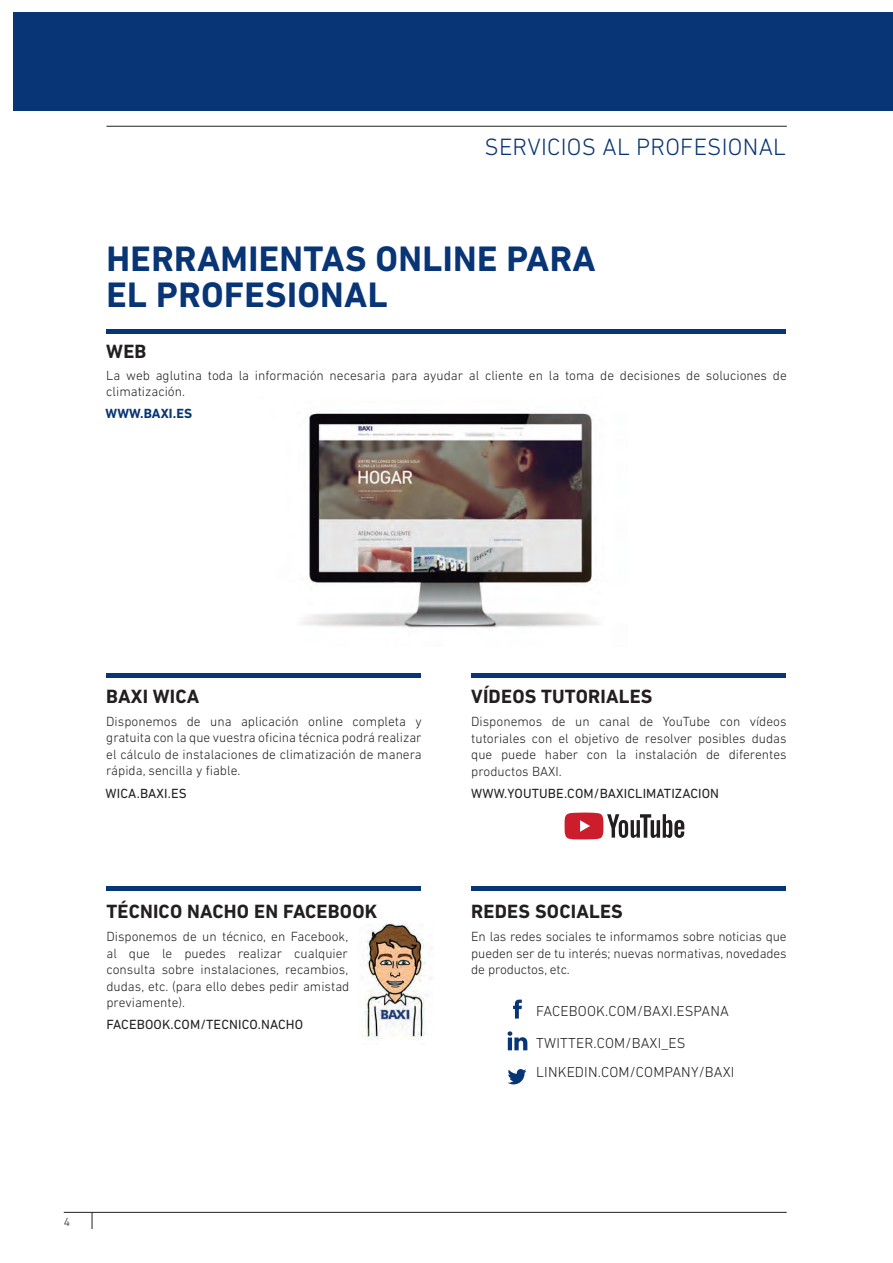
<style>
.page{position:relative;width:893px;height:1263px;background:#fff}
.page>*{position:absolute;margin:0;border:0;box-sizing:border-box;transform-origin:0 0}
.t1{font:700 36px "DIN Next LT Pro";letter-spacing:.01em;color:#083575}
.t2{font:300 24px "DIN Next LT Pro";letter-spacing:.01em;color:#083575}
.t3{font:700 19.5px "DIN Next LT Pro";letter-spacing:.01em;color:#231f20}
.t4{font:300 14.7px "DIN Next LT Pro";letter-spacing:.01em;color:#231f20}
.t5{font:300 13.5px/16.5px "DIN Next LT Pro";color:#231f20;text-align:justify}
.t6{font:13.5px "DIN Next LT Pro";letter-spacing:.01em;color:#231f20}
.t7{font:700 13.5px "DIN Next LT Pro";letter-spacing:.01em;color:#083575}
.t8{font:300 12px "DIN Next LT Pro";color:#231f20}
</style>
<div class="page">
<hr style="left:64px;top:1212px;width:723px;height:1px;background:#231f20">
<svg style="left:92px;top:1212px;width:1px;height:17px"></svg>
<hr style="left:106px;top:126px;width:681px;height:1px;background:#231f20">
<div style="left:13px;top:12px;width:880px;height:98px;background:#083575"></div>
<img style="left:365px;top:923px;width:67px;height:117px">
<div style="left:106px;top:329px;width:680px;height:5px;background:#083575"></div>
<hr style="left:106px;top:674px;width:315px;height:4px;background:#083575">
<div style="left:471px;top:886px;width:315px;height:5px;background:#083575"></div>
<hr style="left:471px;top:674px;width:315px;height:4px;background:#083575">
<div style="left:106px;top:886px;width:315px;height:5px;background:#083575"></div>
<img style="left:301px;top:413px;width:298px;height:215px">
<svg style="left:508px;top:1069px;width:18px;height:15px"></svg>
<svg style="left:513px;top:999px;width:9px;height:19px"></svg>
<svg style="left:508px;top:1031px;width:19px;height:19px"></svg>
<svg style="left:564px;top:812px;width:120px;height:27px"></svg>
<p class="t2" style="left:484px;top:133px;width:303px">SERVICIOS AL PROFESIONAL</p>
<p class="t1" style="left:107px;top:238px;width:491px">HERRAMIENTAS ONLINE PARA</p>
<p class="t1" style="left:107px;top:273px;width:282px">EL PROFESIONAL</p>
<p class="t3" style="left:106px;top:339px;width:42px">WEB</p>
<p class="t5" style="left:106px;top:367px;width:682px">La web aglutina toda la información necesaria para ayudar al cliente en la toma de decisiones de soluciones de climatización.</p>
<p class="t7" style="left:106px;top:405px;width:88px">WWW.BAXI.ES</p>
<p class="t3" style="left:106px;top:685px;width:95px">BAXI WICA</p>
<p class="t3" style="left:471px;top:685px;width:183px">VÍDEOS TUTORIALES</p>
<p class="t5" style="left:106px;top:713px;width:317px">Disponemos de una aplicación online completa y gratuita con la que vuestra oficina técnica podrá realizar el cálculo de instalaciones de climatización de manera rápida, sencilla y fiable.</p>
<p class="t5" style="left:471px;top:713px;width:317px">Disponemos de un canal de YouTube con vídeos tutoriales con el objetivo de resolver posibles dudas que puede haber con la instalación de diferentes productos BAXI.</p>
<p class="t6" style="left:106px;top:785px;width:83px">WICA.BAXI.ES</p>
<p class="t6" style="left:471px;top:785px;width:249px">WWW.YOUTUBE.COM/BAXICLIMATIZACION</p>
<p class="t3" style="left:106px;top:900px;width:272px">TÉCNICO NACHO EN FACEBOOK</p>
<p class="t3" style="left:471px;top:900px;width:153px">REDES SOCIALES</p>
<p class="t5" style="left:106px;top:928px;width:244px">Disponemos de un técnico, en Facebook, al que le puedes realizar cualquier consulta sobre instalaciones, recambios, dudas, etc. (para ello debes pedir amistad previamente).</p>
<p class="t6" style="left:106px;top:1016px;width:198px">FACEBOOK.COM/TECNICO.NACHO</p>
<p class="t5" style="left:471px;top:928px;width:317px">En las redes sociales te informamos sobre noticias que pueden ser de tu interés; nuevas normativas, novedades de productos, etc.</p>
<p class="t4" style="left:536px;top:1003px;width:194px">FACEBOOK.COM/BAXI.ESPANA</p>
<p class="t4" style="left:536px;top:1035px;width:151px">TWITTER.COM/BAXI_ES</p>
<p class="t4" style="left:536px;top:1063px;width:200px">LINKEDIN.COM/COMPANY/BAXI</p>
<p class="t8" style="left:64px;top:1215px;width:8px">4</p>
</div>
